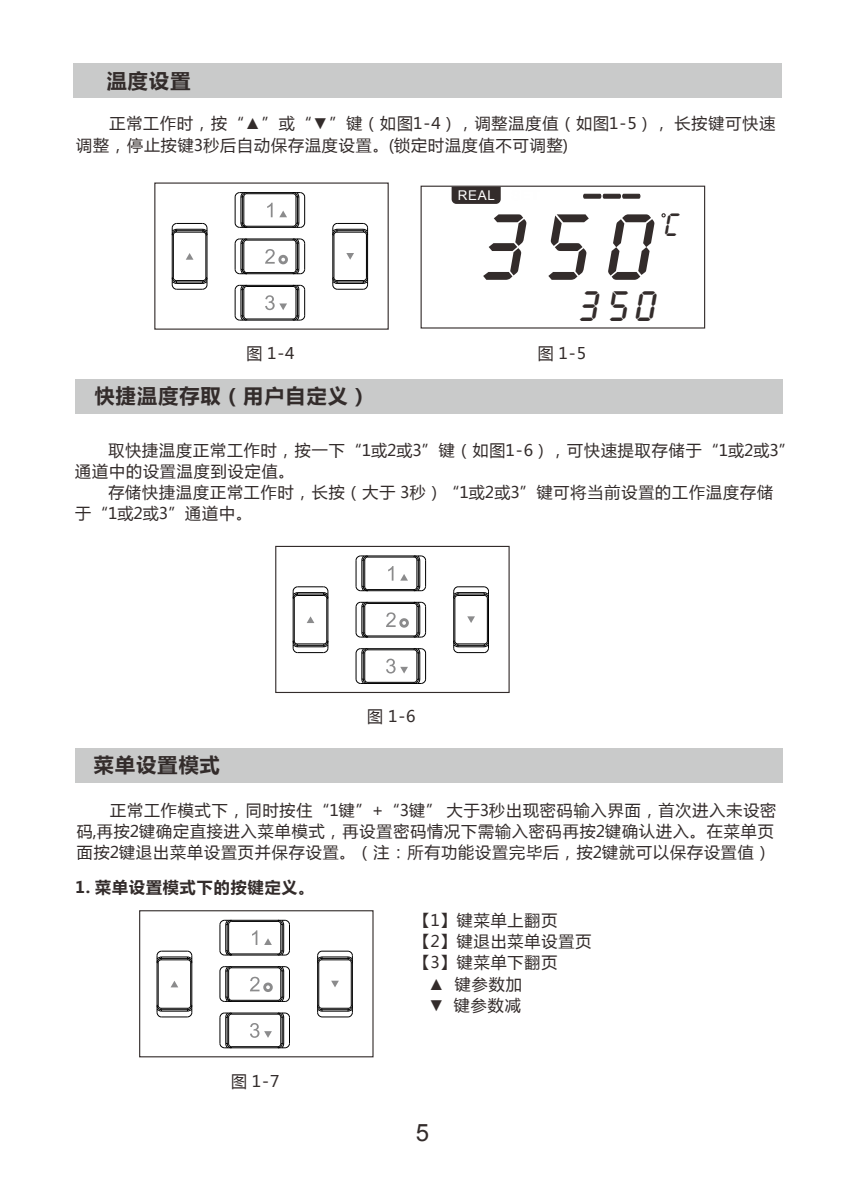
<style>
.page{position:relative;width:842px;height:1191px;background:#fff}
.page>*{position:absolute;margin:0;border:0;box-sizing:border-box;transform-origin:0 0}
.t1{font:98.2px "Lcd D";color:#332c2b}
.t2{font:44.2px "Lcd D";color:#332c2b}
.t3{font:33.6px "Lcd D";color:#332c2b}
.t4{font:24px "Arial";color:#332c2b}
.t5{font:700 20px "Microsoft Ya Hei";letter-spacing:.06em;color:#332c2b}
.t6{font:16px/21.2px "Microsoft Ya Hei";letter-spacing:.06em;color:#332c2b}
.t7{font:700 16px "Microsoft Ya Hei";letter-spacing:.06em;color:#332c2b}
.t8{font:13.4px "Arial";letter-spacing:.055em;color:#fefefe}
</style>
<div class="page">
<div style="left:74px;top:64px;width:708px;height:34px;background:#c9caca"></div>
<svg style="left:172px;top:223px;width:36px;height:67px"></svg>
<svg style="left:235px;top:238px;width:70px;height:36px"></svg>
<svg style="left:332px;top:223px;width:36px;height:67px"></svg>
<svg style="left:235px;top:192px;width:70px;height:36px"></svg>
<svg style="left:235px;top:285px;width:70px;height:36px"></svg>
<div style="left:278px;top:255px;width:10px;height:9px;border:3px solid #8b8b8c;border-radius:50%"></div>
<div style="left:421px;top:186px;width:284px;height:142px;border:1px solid #332c2b"></div>
<svg style="left:452px;top:187px;width:49px;height:17px"></svg>
<svg style="left:661px;top:213px;width:5px;height:4px"></svg>
<svg style="left:583px;top:193px;width:58px;height:6px"></svg>
<div style="left:76px;top:379px;width:707px;height:34px;background:#c9caca"></div>
<svg style="left:293px;top:586px;width:35px;height:67px"></svg>
<svg style="left:356px;top:601px;width:70px;height:36px"></svg>
<svg style="left:453px;top:586px;width:36px;height:67px"></svg>
<svg style="left:356px;top:555px;width:70px;height:36px"></svg>
<svg style="left:356px;top:648px;width:70px;height:36px"></svg>
<div style="left:399px;top:618px;width:10px;height:9px;border:3px solid #8b8b8c;border-radius:50%"></div>
<div style="left:275px;top:546px;width:235px;height:147px;border:1px solid #332c2b"></div>
<div style="left:75px;top:748px;width:707px;height:34px;background:#c9caca"></div>
<svg style="left:156px;top:950px;width:36px;height:67px"></svg>
<svg style="left:219px;top:966px;width:71px;height:36px"></svg>
<svg style="left:317px;top:950px;width:36px;height:67px"></svg>
<svg style="left:219px;top:919px;width:71px;height:36px"></svg>
<svg style="left:219px;top:1012px;width:71px;height:36px"></svg>
<div style="left:263px;top:982px;width:10px;height:10px;border:3px solid #8b8b8c;border-radius:50%"></div>
<div style="left:139px;top:910px;width:235px;height:147px;border:1px solid #332c2b"></div>
<p class="t5" style="left:107px;top:71px;width:85px">温度设置</p>
<p class="t6" style="left:76px;top:114px;width:700px;text-indent:33px">正常工作时，按“▲”或“▼”键（如图1-4），调整温度值（如图1-5）， 长按键可快速调整，停止按键3秒后自动保存温度设置。(锁定时温度值不可调整)</p>
<p class="t8" style="left:458px;top:190px;width:83px">REAL SET</p>
<h1 class="t1" style="left:480px;top:188px;width:171px">350</h1>
<h3 class="t3" style="left:663px;top:205px;width:16px">C</h3>
<h2 class="t2" style="left:579px;top:280px;width:78px">350</h2>
<p class="t6" style="left:246px;top:344px;width:50px">图 1-4</p>
<p class="t6" style="left:538px;top:343px;width:50px">图 1-5</p>
<p class="t5" style="left:95px;top:386px;width:276px">快捷温度存取（用户自定义）</p>
<p class="t6" style="left:75px;top:441px;width:721px;text-indent:33px">取快捷温度正常工作时，按一下“1或2或3”键（如图1-6），可快速提取存储于“1或2或3”通道中的设置温度到设定值。</p>
<p class="t6" style="left:75px;top:483px;width:699px;text-indent:33px">存储快捷温度正常工作时，长按（大于 3秒）“1或2或3”键可将当前设置的工作温度存储于“1或2或3”通道中。</p>
<p class="t6" style="left:367px;top:707px;width:50px">图 1-6</p>
<p class="t5" style="left:94px;top:755px;width:127px">菜单设置模式</p>
<p class="t6" style="left:77px;top:801px;width:701px;text-indent:33px">正常工作模式下，同时按住“1键”+“3键” 大于3秒出现密码输入界面，首次进入未设密码,再按2键确定直接进入菜单模式，再设置密码情况下需输入密码再按2键确认进入。在菜单页面按2键退出菜单设置页并保存设置。（注：所有功能设置完毕后，按2键就可以保存设置值）</p>
<p class="t7" style="left:75px;top:880px;width:241px">1. 菜单设置模式下的按键定义。</p>
<p class="t6" style="left:231px;top:1071px;width:50px">图 1-7</p>
<p class="t6" style="left:414px;top:911px;width:178px">【1】键菜单上翻页<br>【2】键退出菜单设置页【3】键菜单下翻页</p>
<p class="t6" style="left:429px;top:974px;width:95px">▲ 键参数加</p>
<p class="t6" style="left:429px;top:995px;width:94px">▼ 键参数减</p>
<h3 class="t4" style="left:416px;top:1123px;width:15px">5</h3>
</div>
